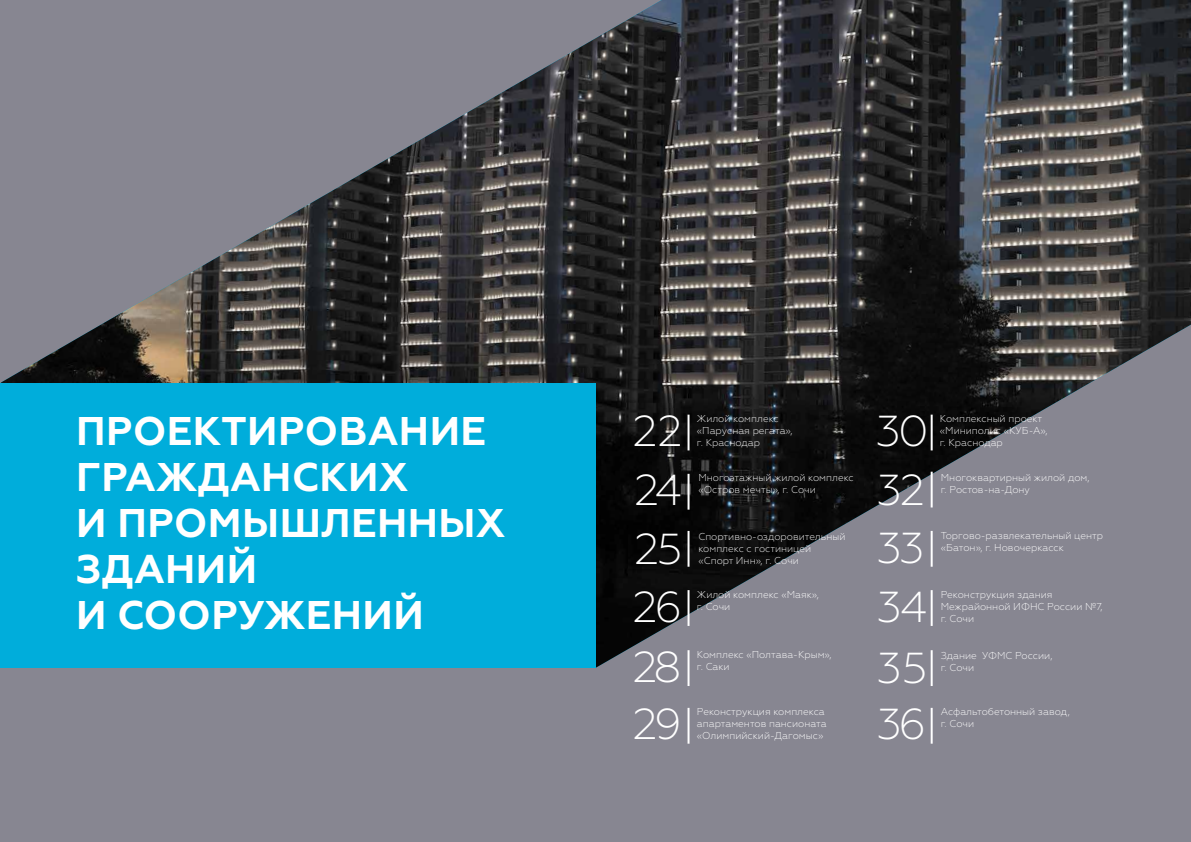
<style>
.page{position:relative;width:1191px;height:842px;background:#878691}
.page>*{position:absolute;margin:0;border:0;box-sizing:border-box;transform-origin:0 0}
.t1{font:300 43.3px "Geometria";letter-spacing:-.055em;color:#fff}
.t2{font:700 40px/46px "Geometria";letter-spacing:.01em;color:#fff}
.t3{font:300 10px/12px "Geometria";color:#fff}
</style>
<div class="page">
<img style="left:1px;top:0;width:1190px;height:667px">
<div style="left:0;top:383px;width:595px;height:284px;background:#00addb"></div>
<hr style="left:687px;top:415px;width:2px;height:35px;background:#fff">
<hr style="left:687px;top:474px;width:2px;height:36px;background:#fff">
<hr style="left:687px;top:531px;width:2px;height:36px;background:#fff">
<hr style="left:687px;top:590px;width:2px;height:36px;background:#fff">
<hr style="left:687px;top:650px;width:2px;height:36px;background:#fff">
<hr style="left:687px;top:708px;width:2px;height:36px;background:#fff">
<hr style="left:930px;top:415px;width:2px;height:35px;background:#fff">
<hr style="left:930px;top:472px;width:2px;height:35px;background:#fff">
<hr style="left:930px;top:531px;width:2px;height:36px;background:#fff">
<hr style="left:930px;top:590px;width:2px;height:36px;background:#fff">
<hr style="left:930px;top:650px;width:2px;height:36px;background:#fff">
<hr style="left:930px;top:708px;width:2px;height:36px;background:#fff">
<h2 class="t2" style="left:76px;top:408px;width:430px">ПРОЕКТИРОВАНИЕ<br>ГРАЖДАНСКИХ<br>И ПРОМЫШЛЕННЫХ<br>ЗДАНИЙ<br>И СООРУЖЕНИЙ</h2>
<h1 class="t1" style="left:633px;top:406px;width:51px">22</h1>
<p class="t3" style="left:697px;top:413px;width:97px">Жилой комплекс «Парусная регата», г. Краснодар</p>
<h1 class="t1" style="left:633px;top:642px;width:50px">28</h1>
<p class="t3" style="left:697px;top:649px;width:136px">Комплекс «Полтава-Крым», г. Саки</p>
<h1 class="t1" style="left:634px;top:465px;width:49px">24</h1>
<p class="t3" style="left:698px;top:471px;width:157px">Многоэтажный жилой комплекс «Остров мечты», г. Сочи</p>
<h1 class="t1" style="left:634px;top:524px;width:50px">25</h1>
<p class="t3" style="left:698px;top:530px;width:148px">Спортивно-оздоровительный комплекс с гостиницей «Спорт Инн», г. Сочи</p>
<h1 class="t1" style="left:633px;top:582px;width:51px">26</h1>
<p class="t3" style="left:697px;top:588px;width:124px">Жилой комплекс «Маяк», г. Сочи</p>
<h1 class="t1" style="left:633px;top:699px;width:50px">29</h1>
<p class="t3" style="left:697px;top:706px;width:131px">Реконструкция комплекса апартаментов пансионата «Олимпийский-Дагомыс»</p>
<h1 class="t1" style="left:876px;top:406px;width:54px">30</h1>
<p class="t3" style="left:939px;top:413px;width:109px">Комплексный проект «Миниполис «КУБ-А», г. Краснодар</p>
<h1 class="t1" style="left:877px;top:465px;width:49px">32</h1>
<p class="t3" style="left:940px;top:471px;width:150px">Многоквартирный жилой дом, г. Ростов-на-Дону</p>
<h1 class="t1" style="left:877px;top:523px;width:49px">33</h1>
<p class="t3" style="left:940px;top:529px;width:164px">Торгово-развлекательный центр «Батон», г. Новочеркасск</p>
<h1 class="t1" style="left:877px;top:582px;width:52px">34</h1>
<p class="t3" style="left:940px;top:589px;width:163px">Реконструкция здания<br>Межрайонной ИФНС России №7, г. Сочи</p>
<h1 class="t1" style="left:877px;top:643px;width:52px">35</h1>
<p class="t3" style="left:940px;top:649px;width:113px">Здание УФМС России, г. Сочи</p>
<h1 class="t1" style="left:877px;top:699px;width:50px">36</h1>
<p class="t3" style="left:940px;top:705px;width:131px">Асфальтобетонный завод, г. Сочи</p>
</div>
